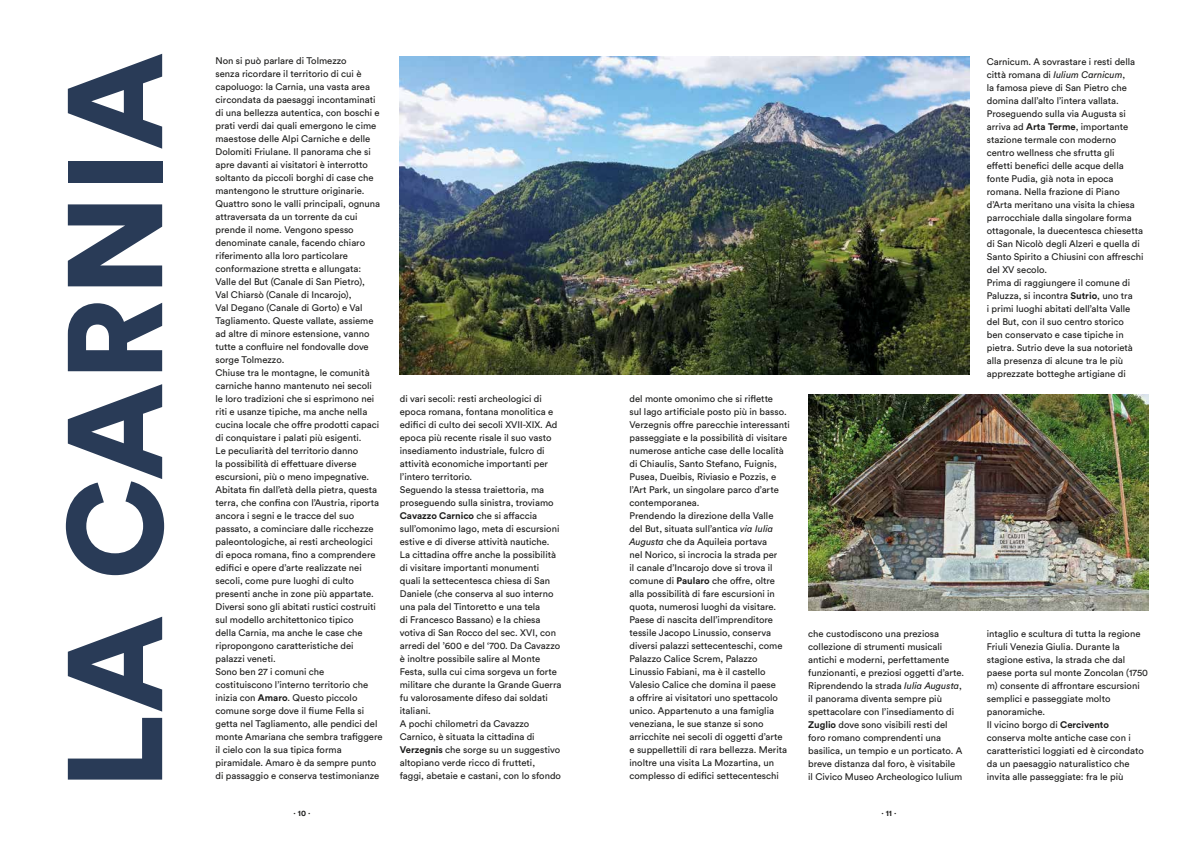
<style>
.page{position:relative;width:1191px;height:842px;background:#fff}
.page>*{position:absolute;margin:0;border:0;box-sizing:border-box;transform-origin:0 0}
.t1{font:900 133px "Circular Std";letter-spacing:.01em;color:#293b57}
.t2{font:9.5px/13px "Circular Std";color:#1c1c1b}
.t3{font:700 8px "Circular Std";color:#1c1c1b}
.s1{font-weight:700}
.s2{font-style:italic}
</style>
<div class="page">
<img style="left:400px;top:57px;width:569px;height:318px">
<img style="left:808px;top:395px;width:340px;height:215px">
<h1 class="t1" style="left:27px;top:790px;width:739px;rotate:-90deg">LA CARNIA</h1>
<p class="t2" style="left:215px;top:54px;width:169px">Non si può parlare di Tolmezzo<br>senza ricordare il territorio di cui è capoluogo: la Carnia, una vasta area circondata da paesaggi incontaminati di una bellezza autentica, con boschi e prati verdi dai quali emergono le cime maestose delle Alpi Carniche e delle Dolomiti Friulane. Il panorama che si apre davanti ai visitatori è interrotto soltanto da piccoli borghi di case che mantengono le strutture originarie.<br>Quattro sono le valli principali, ognuna attraversata da un torrente da cui prende il nome. Vengono spesso denominate canale, facendo chiaro riferimento alla loro particolare conformazione stretta e allungata:<br>Valle del But (Canale di San Pietro),<br>Val Chiarsò (Canale di Incarojo),<br>Val Degano (Canale di Gorto) e Val Tagliamento. Queste vallate, assieme ad altre di minore estensione, vanno tutte a confluire nel fondovalle dove sorge Tolmezzo.<br>Chiuse tra le montagne, le comunità carniche hanno mantenuto nei secoli<br>le loro tradizioni che si esprimono nei riti e usanze tipiche, ma anche nella cucina locale che offre prodotti capaci di conquistare i palati più esigenti.<br>Le peculiarità del territorio danno<br>la possibilità di effettuare diverse escursioni, più o meno impegnative.<br>Abitata fin dall’età della pietra, questa terra, che confina con l’Austria, riporta ancora i segni e le tracce del suo passato, a cominciare dalle ricchezze paleontologiche, ai resti archeologici di epoca romana, fino a comprendere edifici e opere d’arte realizzate nei secoli, come pure luoghi di culto presenti anche in zone più appartate.<br>Diversi sono gli abitati rustici costruiti sul modello architettonico tipico<br>della Carnia, ma anche le case che ripropongono caratteristiche dei palazzi veneti.<br>Sono ben 27 i comuni che costituiscono l’interno territorio che inizia con <span class="s1">Amaro</span>. Questo piccolo comune sorge dove il fiume Fella si getta nel Tagliamento, alle pendici del monte Amariana che sembra trafiggere il cielo con la sua tipica forma piramidale. Amaro è da sempre punto di passaggio e conserva testimonianze</p>
<p class="t2" style="left:400px;top:392px;width:163px">di vari secoli: resti archeologici di epoca romana, fontana monolitica e edifici di culto dei secoli XVII-XIX. Ad epoca più recente risale il suo vasto insediamento industriale, fulcro di attività economiche importanti per l’intero territorio.<br>Seguendo la stessa traiettoria, ma proseguendo sulla sinistra, troviamo <span class="s1">Cavazzo Carnico</span> che si affaccia sull’omonimo lago, meta di escursioni estive e di diverse attività nautiche.<br>La cittadina offre anche la possibilità di visitare importanti monumenti quali la settecentesca chiesa di San Daniele (che conserva al suo interno una pala del Tintoretto e una tela<br>di Francesco Bassano) e la chiesa votiva di San Rocco del sec. XVI, con arredi del ’600 e del ‘700. Da Cavazzo è inoltre possibile salire al Monte Festa, sulla cui cima sorgeva un forte militare che durante la Grande Guerra fu valorosamente difeso dai soldati italiani.<br>A pochi chilometri da Cavazzo Carnico, è situata la cittadina di <span class="s1">Verzegnis</span> che sorge su un suggestivo altopiano verde ricco di frutteti, faggi, abetaie e castani, con lo sfondo</p>
<p class="t2" style="left:629px;top:392px;width:162px">del monte omonimo che si riflette<br>sul lago artificiale posto più in basso.<br>Verzegnis offre parecchie interessanti passeggiate e la possibilità di visitare numerose antiche case delle località di Chiaulis, Santo Stefano, Fuignis, Pusea, Dueibis, Riviasio e Pozzis, e l’Art Park, un singolare parco d’arte contemporanea.<br>Prendendo la direzione della Valle<br>del But, situata sull’antica <span class="s2">via Iulia Augusta</span> che da Aquileia portava<br>nel Norico, si incrocia la strada per<br>il canale d’Incarojo dove si trova il comune di <span class="s1">Paularo</span> che offre, oltre alla possibilità di fare escursioni in quota, numerosi luoghi da visitare.<br>Paese di nascita dell’imprenditore tessile Jacopo Linussio, conserva diversi palazzi settecenteschi, come Palazzo Calice Screm, Palazzo Linussio Fabiani, ma è il castello Valesio Calice che domina il paese<br>a offrire ai visitatori uno spettacolo unico. Appartenuto a una famiglia veneziana, le sue stanze si sono arricchite nei secoli di oggetti d’arte e suppellettili di rara bellezza. Merita inoltre una visita La Mozartina, un complesso di edifici settecenteschi</p>
<p class="t2" style="left:808px;top:627px;width:157px">che custodiscono una preziosa collezione di strumenti musicali antichi e moderni, perfettamente funzionanti, e preziosi oggetti d’arte.<br>Riprendendo la strada <span class="s2">Iulia Augusta</span>, il panorama diventa sempre più spettacolare con l’insediamento di <span class="s1">Zuglio</span> dove sono visibili resti del foro romano comprendenti una basilica, un tempio e un porticato. A breve distanza dal foro, è visitabile</p>
<p class="t2" style="left:808px;top:770px;width:156px">il Civico Museo Archeologico Iulium</p>
<p class="t3" style="left:293px;top:808px;width:18px">∙ 10 ∙</p>
<p class="t3" style="left:881px;top:808px;width:16px">∙ 11 ∙</p>
<p class="t2" style="left:986px;top:55px;width:158px">Carnicum. A sovrastare i resti della città romana di <span class="s2">Iulium Carnicum</span>,<br>la famosa pieve di San Pietro che domina dall’alto l’intera vallata.<br>Proseguendo sulla via Augusta si arriva ad <span class="s1">Arta Terme</span>, importante stazione termale con moderno centro wellness che sfrutta gli<br>effetti benefici delle acque della fonte Pudia, già nota in epoca romana. Nella frazione di Piano d’Arta meritano una visita la chiesa parrocchiale dalla singolare forma ottagonale, la duecentesca chiesetta di San Nicolò degli Alzeri e quella di Santo Spirito a Chiusini con affreschi del XV secolo.<br>Prima di raggiungere il comune di Paluzza, si incontra <span class="s1">Sutrio</span>, uno tra<br>i primi luoghi abitati dell’alta Valle del But, con il suo centro storico<br>ben conservato e case tipiche in pietra. Sutrio deve la sua notorietà alla presenza di alcune tra le più apprezzate botteghe artigiane di</p>
<p class="t2" style="left:986px;top:627px;width:163px">intaglio e scultura di tutta la regione Friuli Venezia Giulia. Durante la stagione estiva, la strada che dal paese porta sul monte Zoncolan (1750 m) consente di affrontare escursioni semplici e passeggiate molto panoramiche.<br>Il vicino borgo di <span class="s1">Cercivento </span>conserva molte antiche case con i caratteristici loggiati ed è circondato da un paesaggio naturalistico che invita alle passeggiate: fra le più</p>
</div>
